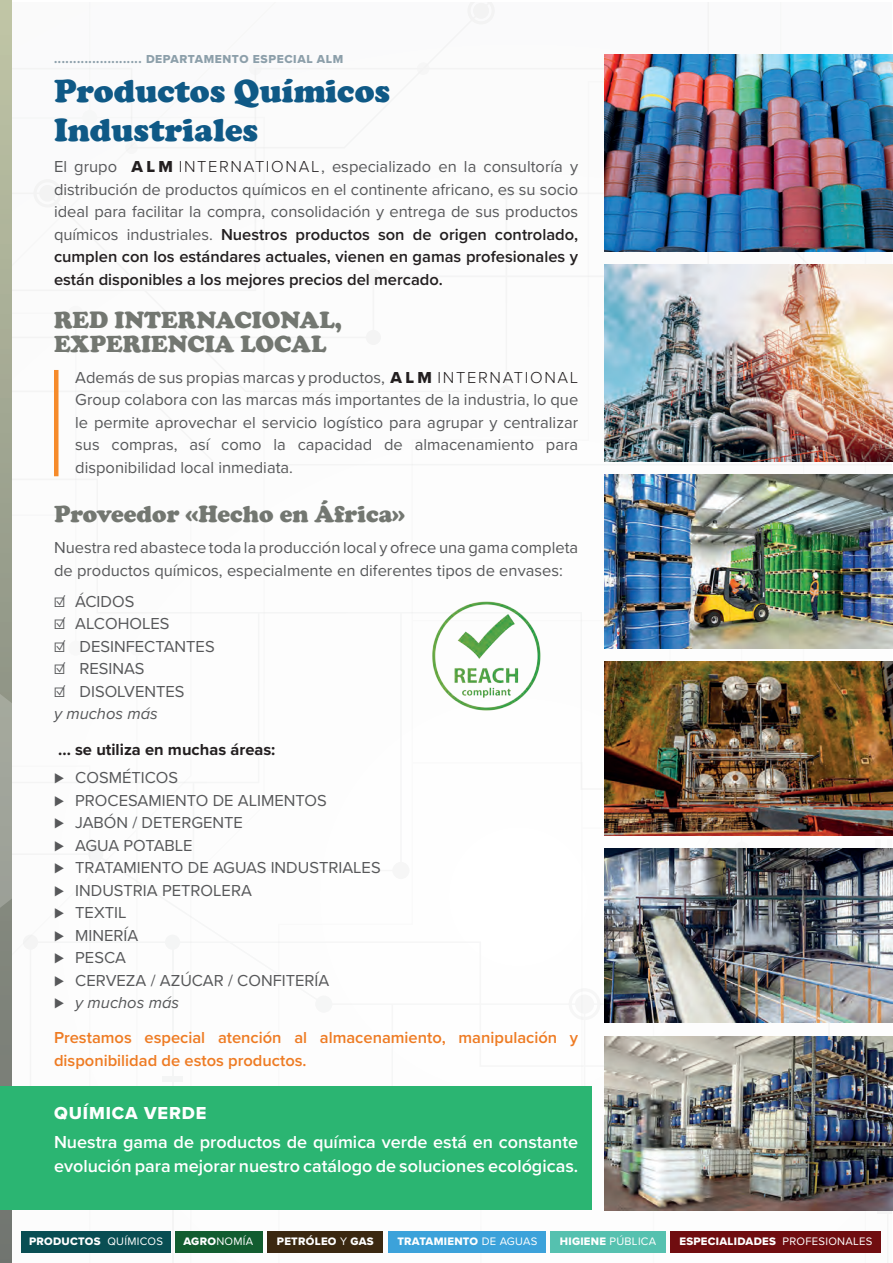
<style>
.page{position:relative;width:893px;height:1263px;background:#fff}
.page>*{position:absolute;margin:0;border:0;box-sizing:border-box;transform-origin:0 0}
.t1{font:900 33px/39px "Cooper";color:#0f5986}
.t2{font:900 24px/23.5px "Cooper";color:#737771}
.t3{font:600 18px/24px "Proxima Nova";color:#fff}
.t4{font:18px "Proxima Nova Extrabld";letter-spacing:.05em;color:#fff}
.t5{font:16.5px/22.5px "Proxima Nova";color:#57585a;text-align:justify}
.t6{font:600 16.5px/22.5px "Proxima Nova";color:#ee7b23}
.t7{font:700 16.5px "Proxima Nova";color:#231f20}
.t8{font:italic 16.5px "Proxima Nova";color:#57585a}
.t9{font:12px "Proxima Nova Extrabld";letter-spacing:.05em;color:#8c9faa}
.t10{font:11.25px "Proxima Nova Extrabld";letter-spacing:.025em;color:#fff}
.t11{font:11.25px "Proxima Nova";letter-spacing:.025em;color:#fff}
.s1{font-family:"Proxima Nova Extrabld";color:#231f20}
.s2{font-weight:300;color:#231f20}
.s3{font-weight:600;color:#231f20}
.s4{font-style:italic}
.s5{font-family:"Proxima Nova"}
.s6{font-family:"Proxima Nova Extrabld"}
</style>
<div class="page">
<div style="left:315px;top:995px;width:17px;height:18px;background:#f5f6f6;border-radius:50%"></div>
<div style="left:392px;top:862px;width:18px;height:17px;background:#f6f6f6;border-radius:50%"></div>
<div style="left:577px;top:1172px;width:15px;height:16px;background:#2bb572;border-radius:50%"></div>
<div style="left:575px;top:994px;width:19px;height:20px;background:#f6f6f6;border-radius:50%"></div>
<svg style="left:12px;top:251px;width:879px;height:268px"></svg>
<svg style="left:467px;top:2px;width:28px;height:23px"></svg>
<div style="left:473px;top:3px;width:16px;height:16px;background:#f3f3f3;border-radius:50%"></div>
<div style="left:366px;top:330px;width:15px;height:15px;background:#f4f4f4;border-radius:50%"></div>
<svg style="left:877px;top:1210px;width:14px;height:4px"></svg>
<svg style="left:12px;top:68px;width:619px;height:223px"></svg>
<svg style="left:0;top:0;width:12px;height:613px;background:#aaaf97"></svg>
<svg style="left:0;top:613px;width:259px;height:650px"></svg>
<div style="left:21px;top:1232px;width:150px;height:21px;background:#094e53"></div>
<div style="left:175px;top:1232px;width:87px;height:21px;background:#125d30"></div>
<div style="left:268px;top:1232px;width:115px;height:21px;background:#3b2811"></div>
<div style="left:388px;top:1232px;width:157px;height:21px;background:#3ca2da"></div>
<div style="left:550px;top:1232px;width:115px;height:21px;background:#55c1af"></div>
<div style="left:670px;top:1232px;width:211px;height:21px;background:#700d10"></div>
<div style="left:0;top:1086px;width:591px;height:124px;background:#2bb572"></div>
<img style="left:604px;top:474px;width:289px;height:174px">
<img style="left:604px;top:849px;width:289px;height:174px">
<img style="left:604px;top:661px;width:289px;height:175px">
<img style="left:604px;top:1036px;width:289px;height:174px">
<hr style="left:54px;top:370px;width:4px;height:106px;background:#f68b2b">
<img style="left:604px;top:264px;width:289px;height:197px">
<img style="left:604px;top:54px;width:289px;height:197px">
<img style="left:432px;top:601px;width:109px;height:110px">
<p class="t9" style="left:54px;top:52px;width:291px">....................... DEPARTAMENTO ESPECIAL ALM</p>
<h1 class="t1" style="left:54px;top:72px;width:338px">Productos Químicos<br>Industriales</h1>
<p class="t5" style="left:54px;top:156px;width:526px">El grupo <span class="s1">A L M</span> <span class="s2">INTERNATIONAL</span>, especializado en la consultoría y distribución de productos químicos en el continente africano, es su socio ideal para facilitar la compra, consolidación y entrega de sus productos químicos industriales. <span class="s3">Nuestros productos son de origen controlado, cumplen con los estándares actuales, vienen en gamas profesionales y están disponibles a los mejores precios del mercado.</span></p>
<h2 class="t2" style="left:54px;top:309px;width:289px">RED INTERNACIONAL,<br>EXPERIENCIA LOCAL</h2>
<p class="t5" style="left:75px;top:366px;width:504px">Además de sus propias marcas y productos, <span class="s1">A L M</span> <span class="s2">INTERNATIONAL </span>Group colabora con las marcas más importantes de la industria, lo que le permite aprovechar el servicio logístico para agrupar y centralizar sus compras, así como la capacidad de almacenamiento para disponibilidad local inmediata.</p>
<h2 class="t2" style="left:54px;top:502px;width:353px">Proveedor «Hecho en África»</h2>
<p class="t5" style="left:54px;top:537px;width:526px">Nuestra red abastece toda la producción local y ofrece una gama completa de productos químicos, especialmente en diferentes tipos de envases:</p>
<p class="t5" style="left:54px;top:590px;width:82px">☑ ÁCIDOS</p>
<p class="t5" style="left:54px;top:613px;width:117px">☑ ALCOHOLES</p>
<p class="t5" style="left:54px;top:635px;width:162px">☑ DESINFECTANTES</p>
<p class="t5" style="left:54px;top:658px;width:92px">☑ RESINAS</p>
<p class="t5" style="left:54px;top:680px;width:132px">☑ DISOLVENTES</p>
<p class="t8" style="left:54px;top:704px;width:105px">y muchos más</p>
<p class="t7" style="left:58px;top:739px;width:219px">... se utiliza en muchas áreas:</p>
<p class="t5" style="left:54px;top:767px;width:328px;text-align:left">⊲ COSMÉTICOS<br>⊲ PROCESAMIENTO DE ALIMENTOS<br>⊲ JABÓN / DETERGENTE<br>⊲ AGUA POTABLE<br>⊲ TRATAMIENTO DE AGUAS INDUSTRIALES ⊲ INDUSTRIA PETROLERA<br>⊲ TEXTIL<br>⊲ MINERÍA<br>⊲ PESCA<br>⊲ CERVEZA / AZÚCAR / CONFITERÍA<br>⊲ <span class="s4">y muchos más</span></p>
<p class="t6" style="left:54px;top:1027px;width:526px">Prestamos especial atención al almacenamiento, manipulación y disponibilidad de estos productos.</p>
<p class="t4" style="left:54px;top:1102px;width:154px">QUÍMICA VERDE</p>
<p class="t3" style="left:54px;top:1130px;width:526px">Nuestra gama de productos de química verde está en constante evolución para mejorar nuestro catálogo de soluciones ecológicas.</p>
<p class="t10" style="left:29px;top:1235px;width:135px">PRODUCTOS <span class="s5">QUÍMICOS</span></p>
<p class="t11" style="left:184px;top:1235px;width:71px"><span class="s6">AGRO</span>NOMÍA</p>
<p class="t10" style="left:277px;top:1235px;width:98px">PETRÓLEO <span class="s5">Y</span> GAS</p>
<p class="t10" style="left:397px;top:1235px;width:141px">TRATAMIENTO <span class="s5">DE AGUAS</span></p>
<p class="t10" style="left:560px;top:1235px;width:98px">HIGIENE <span class="s5">PÚBLICA</span></p>
<p class="t10" style="left:679px;top:1235px;width:194px">ESPECIALIDADES <span class="s5">PROFESIONALES</span></p>
</div>
